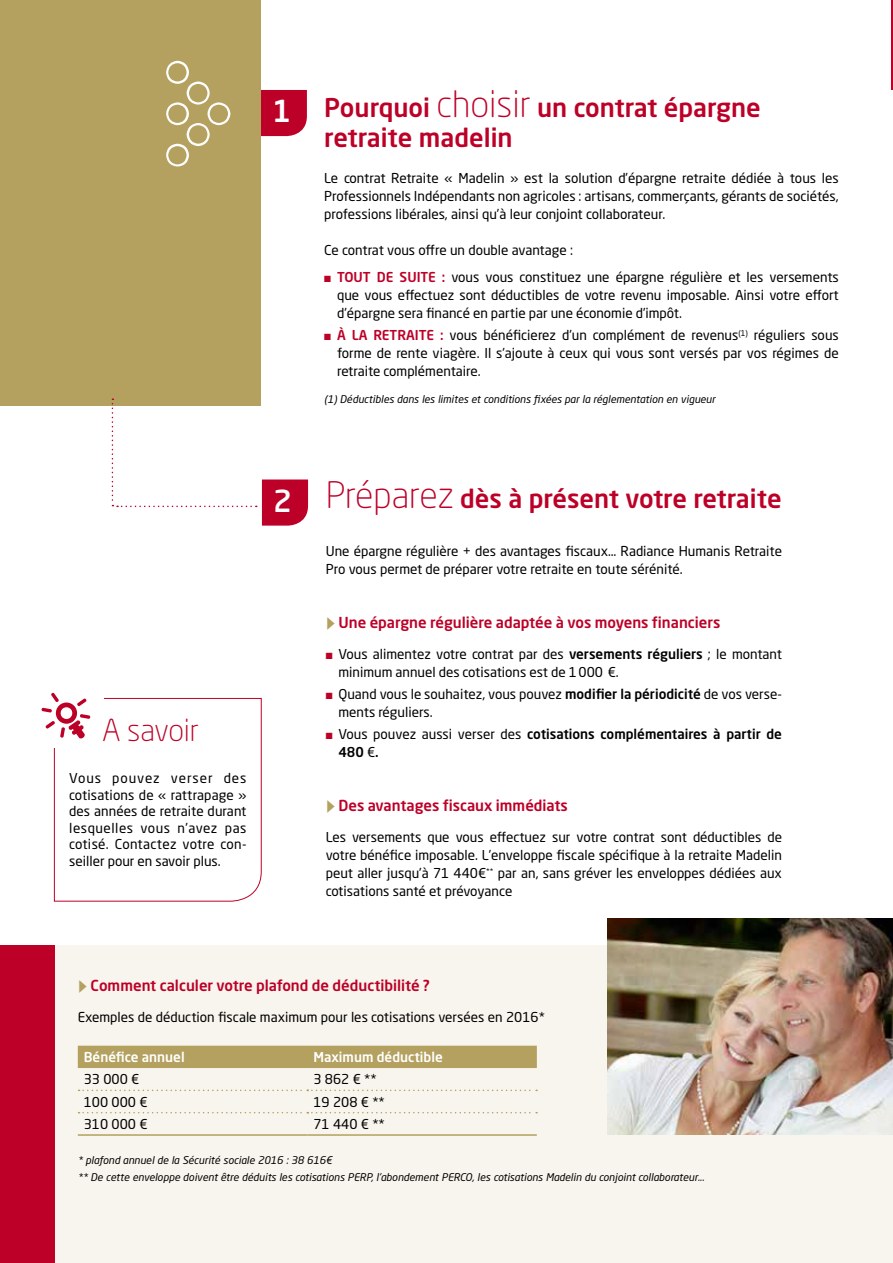
<style>
.page{position:relative;width:893px;height:1263px;background:#fff}
.page>*{position:absolute;margin:0;border:0;box-sizing:border-box;transform-origin:0 0}
.t1{font:178.5px "Simple Direction Arrows";color:#fff}
.t2{font:300 30px "Neo Sans Std";letter-spacing:-.01em;color:#bd0027}
.t3{font:500 30px "Neo Sans Std";color:#fff}
.t4{font:500 25.5px/30px "Neo Sans Std";color:#bd0027}
.t5{font:500 15px "Neo Sans Std";color:#bd0027}
.t6{font:13.5px/18px "Neo Sans Std";color:#000;text-align:justify}
.t7{font:500 13.5px/18px "Neo Sans Std";color:#000}
.t8{font:500 13.5px "Neo Sans Std";color:#fff}
.t9{font:italic 10.5px/16.5px "Neo Sans Std";color:#000}
.s1{font-weight:300;font-size:36px}
.s2{color:#bd0027}
.s3{font-weight:500;color:#bd0027}
.s4{font-family:"Simple Direction Arrows";font-weight:400;font-size:21px;color:#b4a15f}
.s5{font-weight:500}
.s6{font-weight:400}
</style>
<div class="page">
<div style="left:0;top:945px;width:893px;height:318px;background:#f7f5ed"></div>
<img style="left:608px;top:918px;width:285px;height:216px">
<div style="left:78px;top:1046px;width:459px;height:22px;background:#b4a15f"></div>
<svg style="left:79px;top:1089px;width:458px;height:2px"></svg>
<svg style="left:79px;top:1112px;width:458px;height:1px"></svg>
<hr style="left:78px;top:1134px;width:229px;height:2px;background:#b4a15f">
<hr style="left:307px;top:1134px;width:230px;height:2px;background:#b4a15f">
<div style="left:261px;top:90px;width:46px;height:46px;background:#bd0027"></div>
<div style="left:0;top:0;width:261px;height:405px;background:#b4a15f"></div>
<svg style="left:41px;top:693px;width:221px;height:209px"></svg>
<hr style="left:891px;top:0;width:2px;height:89px;background:#bd0027">
<div style="left:0;top:945px;width:54px;height:318px;background:#bd0027"></div>
<svg style="left:112px;top:398px;width:196px;height:128px"></svg>
<h1 class="t1" style="left:152px;top:24px;width:91px">W</h1>
<h2 class="t3" style="left:272px;top:92px;width:20px">1</h2>
<h2 class="t3" style="left:273px;top:482px;width:20px">2</h2>
<h2 class="t2" style="left:102px;top:712px;width:98px">A savoir</h2>
<p class="t6" style="left:69px;top:770px;width:179px;line-height:16.5px">Vous pouvez verser des cotisations de « rattrapage » des années de retraite durant lesquelles vous n’avez pas cotisé. Contactez votre con&shy;seiller pour en savoir plus.</p>
<h3 class="t4" style="left:324px;top:92px;width:438px">Pourquoi <span class="s1">choisir</span> un contrat épargne retraite madelin</h3>
<p class="t6" style="left:324px;top:169px;width:516px">Le contrat Retraite « Madelin » est la solution d’épargne retraite dédiée à tous les Professionnels Indépendants non agricoles : artisans, commerçants, gérants de sociétés, professions libérales, ainsi qu’à leur conjoint collaborateur.</p>
<p class="t6" style="left:324px;top:241px;width:250px">Ce contrat vous offre un double avantage :</p>
<p class="t6" style="left:337px;top:268px;width:503px;text-indent:-13px"><span class="s2">■</span> <span class="s3">TOUT DE SUITE :</span> vous vous constituez une épargne régulière et les versements que vous effectuez sont déductibles de votre revenu imposable. Ainsi votre effort d’épargne sera financé en partie par une économie d’impôt.</p>
<p class="t6" style="left:337px;top:326px;width:503px;text-indent:-13px"><span class="s2">■</span> <span class="s3">À LA RETRAITE :</span> vous bénéficierez d’un complément de revenus<sup>(1)</sup> réguliers sous forme de rente viagère. Il s’ajoute à ceux qui vous sont versés par vos régimes de retraite complémentaire.</p>
<p class="t9" style="left:324px;top:390px;width:393px">(1) Déductibles dans les limites et conditions fixées par la réglementation en vigueur</p>
<h3 class="t4" style="left:326px;top:483px;width:457px"><span class="s1">Préparez</span> dès à présent votre retraite</h3>
<p class="t6" style="left:326px;top:542px;width:458px">Une épargne régulière + des avantages fiscaux… Radiance Humanis Retraite<br>Pro vous permet de préparer votre retraite en toute sérénité.</p>
<p class="t5" style="left:326px;top:613px;width:396px"><span class="s4">g</span>Une épargne régulière adaptée à vos moyens financiers</p>
<p class="t6" style="left:338px;top:645px;width:445px;text-indent:-13px"><span class="s2">■</span> Vous alimentez votre contrat par des <span class="s5">versements réguliers</span> ; le montant minimum annuel des cotisations est de 1000 €.</p>
<p class="t6" style="left:338px;top:685px;width:445px;text-indent:-13px"><span class="s2">■</span> Quand vous le souhaitez, vous pouvez <span class="s5">modifier la périodicité</span> de vos verse&shy;ments réguliers.</p>
<p class="t7" style="left:338px;top:725px;width:445px;text-indent:-13px"><span class="s2">■</span> <span class="s6">Vous pouvez aussi verser des</span> cotisations complémentaires à partir de<br>480 <span class="s6">€</span>.</p>
<p class="t5" style="left:326px;top:796px;width:244px"><span class="s4">g</span>Des avantages fiscaux immédiats</p>
<p class="t6" style="left:326px;top:828px;width:458px">Les versements que vous effectuez sur votre contrat sont déductibles de votre bénéfice imposable. L’enveloppe fiscale spécifique à la retraite Madelin peut aller jusqu’à 71 440€<sup>**</sup> par an, sans gréver les enveloppes dédiées aux cotisations santé et prévoyance</p>
<p class="t5" style="left:78px;top:976px;width:353px"><span class="s4">g</span> Comment calculer votre plafond de déductibilité ?</p>
<p class="t6" style="left:78px;top:1007px;width:469px">Exemples de déduction fiscale maximum pour les cotisations versées en 2016*</p>
<p class="t8" style="left:84px;top:1048px;width:102px">Bénéfice annuel</p>
<p class="t8" style="left:313px;top:1048px;width:131px">Maximum déductible</p>
<p class="t6" style="left:84px;top:1070px;width:57px">33 000 €</p>
<p class="t6" style="left:313px;top:1070px;width:65px">3 862 € **</p>
<p class="t6" style="left:84px;top:1092px;width:65px">100 000 €</p>
<p class="t6" style="left:313px;top:1092px;width:73px">19 208 € **</p>
<p class="t6" style="left:84px;top:1115px;width:65px">310 000 €</p>
<p class="t6" style="left:313px;top:1115px;width:73px">71 440 € **</p>
<p class="t9" style="left:78px;top:1152px;width:628px">* plafond annuel de la Sécurité sociale 2016 : 38 616€<br>** De cette enveloppe doivent être déduits les cotisations PERP, l’abondement PERCO, les cotisations Madelin du conjoint collaborateur...</p>
</div>
